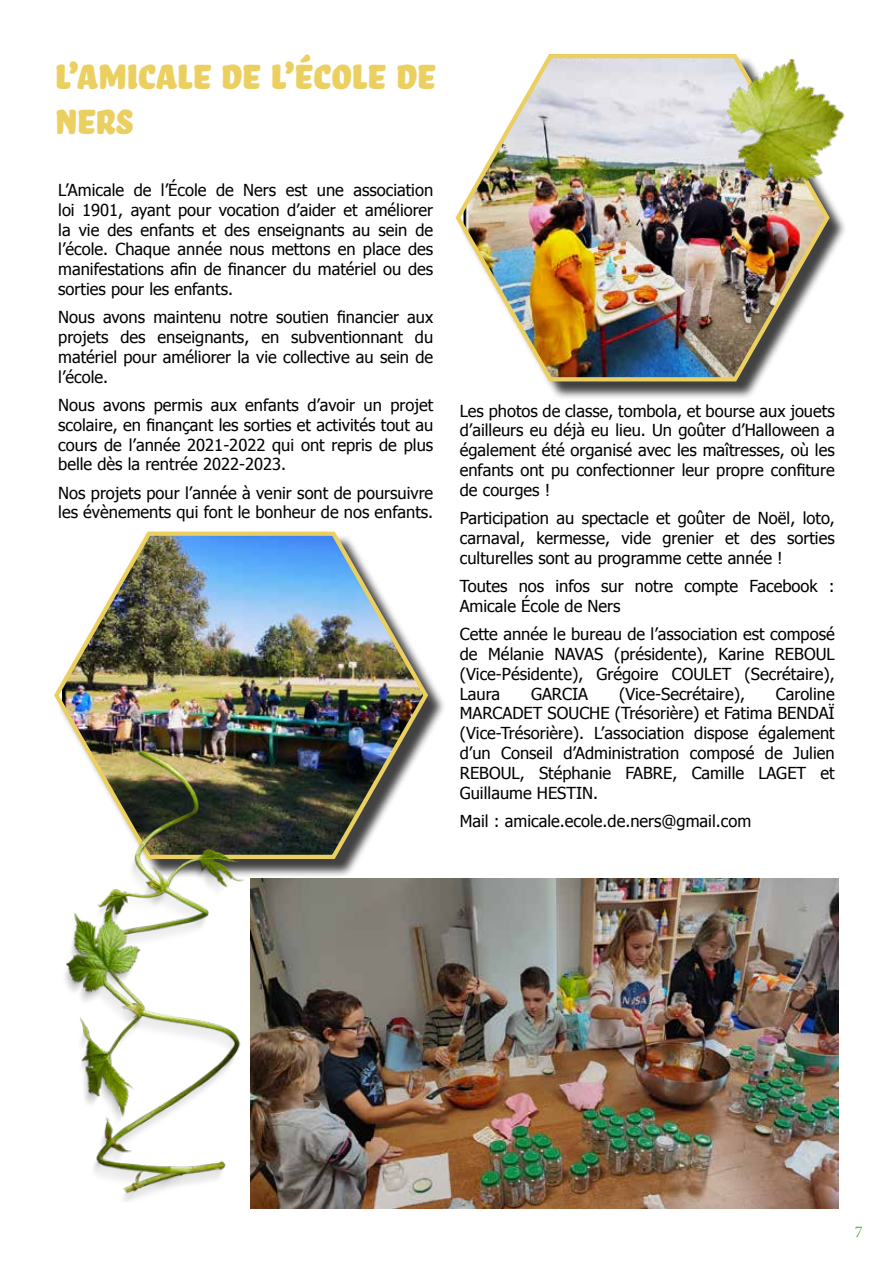
<style>
.page{position:relative;width:893px;height:1263px;background:#fff}
.page>*{position:absolute;margin:0;border:0;box-sizing:border-box;transform-origin:0 0}
.t1{font:45px/45px "Bello Caps Pro";color:#ebd061}
.t2{font:16.5px/19.8px "Tahoma";color:#000;text-align:justify}
.t3{font:16.5px "Minion Pro";color:#6daf4e}
</style>
<div class="page">
<img style="left:251px;top:878px;width:588px;height:331px">
<div style="left:57px;top:534px;width:389px;height:344px;background:#000;opacity:.75"></div>
<img style="left:54px;top:531px;width:377px;height:330px">
<img style="left:54px;top:739px;width:194px;height:462px">
<div style="left:459px;top:56px;width:389px;height:344px;background:#000;opacity:.75"></div>
<img style="left:455px;top:54px;width:377px;height:330px">
<img style="left:717px;top:54px;width:131px;height:137px">
<h1 class="t1" style="left:54px;top:52px;width:382px">L’AMICALE DE L’ÉCOLE DE<br>NERS</h1>
<p class="t2" style="left:58px;top:179px;width:376px">L’Amicale de l’École de Ners est une association loi 1901, ayant pour vocation d’aider et améliorer la vie des enfants et des enseignants au sein de l’école. Chaque année nous mettons en place des manifestations afin de financer du matériel ou des sorties pour les enfants.</p>
<p class="t2" style="left:58px;top:307px;width:376px">Nous avons maintenu notre soutien financier aux projets des enseignants, en subventionnant du matériel pour améliorer la vie collective au sein de l’école.</p>
<p class="t2" style="left:58px;top:394px;width:376px">Nous avons permis aux enfants d’avoir un projet scolaire, en finançant les sorties et activités tout au cours de l’année 2021-2022 qui ont repris de plus belle dès la rentrée 2022-2023.</p>
<p class="t2" style="left:58px;top:482px;width:376px">Nos projets pour l’année à venir sont de poursuivre les évènements qui font le bonheur de nos enfants.</p>
<p class="t2" style="left:460px;top:400px;width:376px">Les photos de classe, tombola, et bourse aux jouets d’ailleurs eu déjà eu lieu. Un goûter d’Halloween a également été organisé avec les maîtresses, où les enfants ont pu confectionner leur propre confiture de courges !</p>
<p class="t2" style="left:460px;top:507px;width:376px">Participation au spectacle et goûter de Noël, loto, carnaval, kermesse, vide grenier et des sorties culturelles sont au programme cette année !</p>
<p class="t2" style="left:460px;top:575px;width:376px">Toutes nos infos sur notre compte Facebook :<br>Amicale École de Ners</p>
<p class="t2" style="left:460px;top:623px;width:376px">Cette année le bureau de l’association est composé de Mélanie NAVAS (présidente), Karine REBOUL (Vice-Pésidente), Grégoire COULET (Secrétaire), Laura</p>
<p class="t2" style="left:531px;top:683px;width:59px">GARCIA</p>
<p class="t2" style="left:619px;top:683px;width:127px">(Vice-Secrétaire),</p>
<p class="t2" style="left:460px;top:683px;width:376px;text-indent:316px">Caroline MARCADET SOUCHE (Trésorière) et Fatima BENDAÏ (Vice-Trésorière). L’association dispose également d’un Conseil d’Administration composé de Julien REBOUL, Stéphanie FABRE, Camille LAGET et Guillaume HESTIN.</p>
<p class="t2" style="left:460px;top:810px;width:293px">Mail : amicale.ecole.de.ners@gmail.com</p>
<p class="t3" style="left:855px;top:1220px;width:9px">7</p>
</div>
